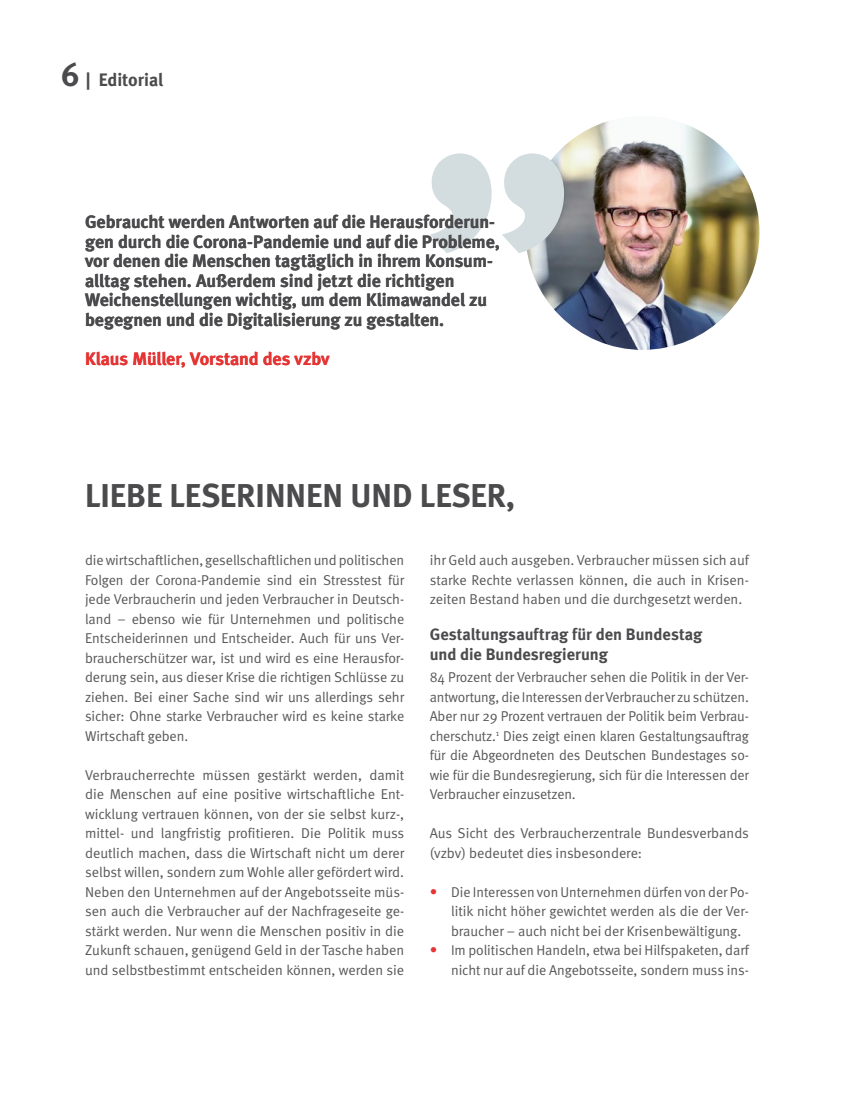
<style>
.page{position:relative;width:851px;height:1106px;background:#fff}
.page>*{position:absolute;margin:0;border:0;box-sizing:border-box;transform-origin:0 0}
.t1{font:700 33px "Meta";color:#4b4b4d}
.t2{font:700 18px/19.5px "Meta";letter-spacing:-.005em;color:#4b4b4d}
.t3{font:700 18px "Meta";letter-spacing:-.005em;color:#e53434}
.t4{font:700 16.5px/19.5px "Meta";color:#4b4b4d}
.t5{font:14.25px/19.5px "Meta Normal";letter-spacing:-.005em;color:#58585a;text-align:justify}
.s1{font-size:33px}
.s2{font-size:15px;color:#e53434}
</style>
<div class="page">
<img style="left:525px;top:116px;width:234px;height:234px;border-radius:117px">
<svg style="left:430px;top:153px;width:134px;height:100px"></svg>
<p class="t2" style="left:61px;top:70px;width:104px"><span class="s1">6</span> | Editorial</p>
<p class="t2" style="left:85px;top:212px;width:416px">Gebraucht werden Antworten auf die Herausforderun&shy;gen durch die Corona-Pandemie und auf die Probleme, vor denen die Menschen tagtäglich in ihrem Konsum‑ alltag stehen. Außerdem sind jetzt die richtigen Weichenstellungen wichtig, um dem Klimawandel zu begegnen und die Digitalisierung zu gestalten.</p>
<p class="t3" style="left:85px;top:348px;width:246px">Klaus Müller, Vorstand des vzbv</p>
<h1 class="t1" style="left:85px;top:475px;width:431px">LIEBE LESERINNEN UND LESER,</h1>
<p class="t5" style="left:85px;top:550px;width:320px">die wirtschaftlichen, gesellschaftlichen und politischen Folgen der Corona-Pandemie sind ein Stresstest für jede Verbraucherin und jeden Verbraucher in Deutsch&shy;land – ebenso wie für Unternehmen und politische Entscheiderinnen und Entscheider. Auch für uns Ver&shy;braucherschützer war, ist und wird es eine Herausfor&shy;derung sein, aus dieser Krise die richtigen Schlüsse zu ziehen. Bei einer Sache sind wir uns allerdings sehr sicher: Ohne starke Verbraucher wird es keine starke Wirtschaft geben.</p>
<p class="t5" style="left:85px;top:765px;width:321px">Verbraucherrechte müssen gestärkt werden, damit die Menschen auf eine positive wirtschaftliche Ent&shy;wicklung vertrauen können, von der sie selbst kurz-, mittel- und langfristig profitieren. Die Politik muss deutlich machen, dass die Wirtschaft nicht um derer selbst willen, sondern zum Wohle aller gefördert wird.<br>Neben den Unternehmen auf der Angebotsseite müs&shy;sen auch die Verbraucher auf der Nachfrageseite ge&shy;stärkt werden. Nur wenn die Menschen positiv in die Zukunft schauen, genügend Geld in der Tasche haben und selbstbestimmt entscheiden können, werden sie</p>
<p class="t5" style="left:429px;top:550px;width:321px">ihr Geld auch ausgeben. Verbraucher müssen sich auf starke Rechte verlassen können, die auch in Krisen&shy;zeiten Bestand haben und die durchgesetzt werden.</p>
<p class="t4" style="left:429px;top:624px;width:274px">Gestaltungsauftrag für den Bundestag und die Bundesregierung</p>
<p class="t5" style="left:429px;top:667px;width:320px">84 Prozent der Verbraucher sehen die Politik in der Ver&shy;antwortung, die Interessen der Verbraucher zu schützen.<br>Aber nur 29 Prozent vertrauen der Politik beim Verbrau&shy;cherschutz.<sup>1</sup> Dies zeigt einen klaren Gestaltungsauftrag für die Abgeordneten des Deutschen Bundestages so&shy;wie für die Bundesregierung, sich für die Interessen der Verbraucher einzusetzen.</p>
<p class="t5" style="left:429px;top:823px;width:321px">Aus Sicht des Verbraucherzentrale Bundesverbands (vzbv) bedeutet dies insbesondere:</p>
<p class="t5" style="left:451px;top:882px;width:299px;text-indent:-21px"><span class="s2">•</span> Die Interessen von Unternehmen dürfen von der Po&shy;litik nicht höher gewichtet werden als die der Ver&shy;braucher – auch nicht bei der Krisenbewältigung.</p>
<p class="t5" style="left:429px;top:940px;width:321px;text-align:right"><span class="s2">•</span> Im politischen Handeln, etwa bei Hilfspaketen, darf nicht nur auf die Angebotsseite, sondern muss ins-</p>
</div>
